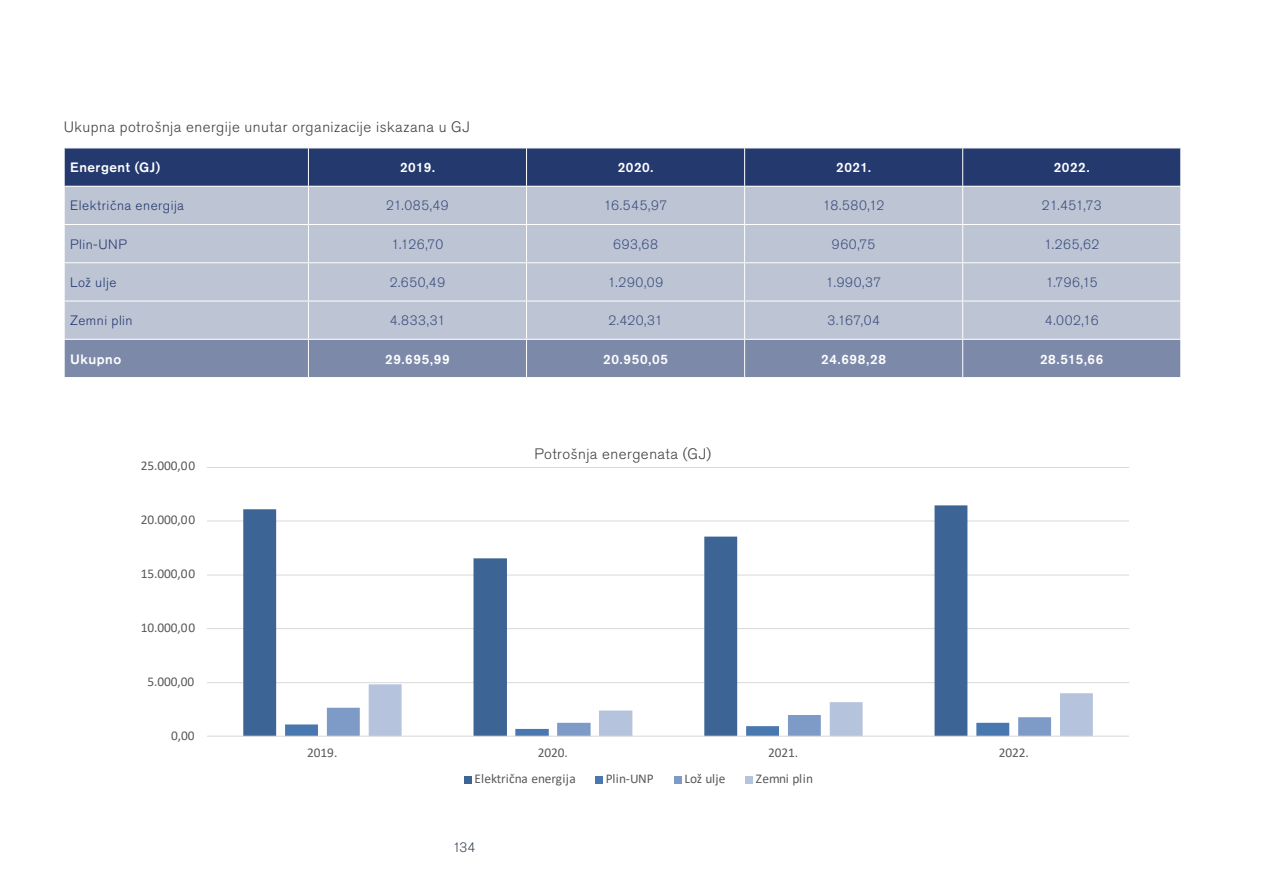
<style>
.page{position:relative;width:1263px;height:893px;background:#fff}
.page>*{position:absolute;margin:0;border:0;box-sizing:border-box;transform-origin:0 0}
.t1{font:300 15px "Akzidenz Grotesk Pro";letter-spacing:.03em;color:#414042}
.t2{font:300 13.5px "Akzidenz Grotesk Pro";letter-spacing:.04em;color:#3a4e7d}
.t3{font:500 13.5px "Akzidenz Grotesk Pro";letter-spacing:.045em;color:#fff}
.t4{font:300 13.5px "Akzidenz Grotesk Pro";letter-spacing:.035em;color:#243a6f}
.t5{font:300 13.5px "Akzidenz Grotesk Pro";color:#394454}
.t6{font:13.35px "Calibri";letter-spacing:-.005em;color:#595959}
</style>
<div class="page">
<div style="left:65px;top:149px;width:1115px;height:37px;background:#243a6f"></div>
<div style="left:65px;top:187px;width:1115px;height:152px;background:#bdc4d4"></div>
<div style="left:65px;top:340px;width:1115px;height:37px;background:#7c89a9"></div>
<hr style="left:64px;top:224px;width:244px;height:1px;background:#fff">
<hr style="left:64px;top:262px;width:244px;height:1px;background:#fff">
<hr style="left:64px;top:301px;width:244px;height:1px;background:#fff">
<hr style="left:308px;top:148px;width:1px;height:38px;background:#fff">
<hr style="left:526px;top:148px;width:1px;height:38px;background:#fff">
<hr style="left:744px;top:148px;width:1px;height:38px;background:#fff">
<hr style="left:962px;top:148px;width:1px;height:38px;background:#fff">
<hr style="left:308px;top:187px;width:1px;height:37px;background:#fff">
<hr style="left:526px;top:187px;width:1px;height:37px;background:#fff">
<hr style="left:744px;top:187px;width:1px;height:37px;background:#fff">
<hr style="left:962px;top:187px;width:1px;height:37px;background:#fff">
<hr style="left:308px;top:224px;width:218px;height:1px;background:#fff">
<hr style="left:308px;top:225px;width:1px;height:37px;background:#fff">
<hr style="left:526px;top:224px;width:219px;height:1px;background:#fff">
<hr style="left:526px;top:225px;width:1px;height:37px;background:#fff">
<hr style="left:745px;top:224px;width:218px;height:1px;background:#fff">
<hr style="left:744px;top:225px;width:1px;height:37px;background:#fff">
<hr style="left:963px;top:224px;width:218px;height:1px;background:#fff">
<hr style="left:962px;top:225px;width:1px;height:37px;background:#fff">
<hr style="left:308px;top:262px;width:218px;height:1px;background:#fff">
<hr style="left:308px;top:263px;width:1px;height:38px;background:#fff">
<hr style="left:526px;top:262px;width:219px;height:1px;background:#fff">
<hr style="left:526px;top:263px;width:1px;height:38px;background:#fff">
<hr style="left:745px;top:262px;width:218px;height:1px;background:#fff">
<hr style="left:744px;top:263px;width:1px;height:38px;background:#fff">
<hr style="left:963px;top:262px;width:218px;height:1px;background:#fff">
<hr style="left:962px;top:263px;width:1px;height:38px;background:#fff">
<hr style="left:308px;top:301px;width:218px;height:1px;background:#fff">
<hr style="left:308px;top:301px;width:1px;height:38px;background:#fff">
<hr style="left:526px;top:301px;width:219px;height:1px;background:#fff">
<hr style="left:526px;top:301px;width:1px;height:38px;background:#fff">
<hr style="left:745px;top:301px;width:218px;height:1px;background:#fff">
<hr style="left:744px;top:301px;width:1px;height:38px;background:#fff">
<hr style="left:963px;top:301px;width:218px;height:1px;background:#fff">
<hr style="left:962px;top:301px;width:1px;height:38px;background:#fff">
<hr style="left:308px;top:340px;width:1px;height:37px;background:#fff">
<hr style="left:526px;top:340px;width:1px;height:37px;background:#fff">
<hr style="left:744px;top:340px;width:1px;height:37px;background:#fff">
<hr style="left:962px;top:340px;width:1px;height:37px;background:#fff">
<hr style="left:207px;top:682px;width:922px;height:1px;background:#d9d9d9">
<hr style="left:207px;top:628px;width:922px;height:1px;background:#d9d9d9">
<hr style="left:207px;top:575px;width:922px;height:1px;background:#d9d9d9">
<hr style="left:207px;top:521px;width:922px;height:1px;background:#d9d9d9">
<hr style="left:207px;top:467px;width:922px;height:1px;background:#d9d9d9">
<svg style="left:243px;top:505px;width:724px;height:231px"></svg>
<svg style="left:285px;top:684px;width:808px;height:52px"></svg>
<hr style="left:207px;top:736px;width:922px;height:1px;background:#d9d9d9">
<div style="left:464px;top:776px;width:7px;height:7px;background:#3c6494"></div>
<div style="left:595px;top:776px;width:7px;height:7px;background:#4978b1"></div>
<div style="left:674px;top:776px;width:7px;height:7px;background:#7e9bc8"></div>
<div style="left:745px;top:776px;width:8px;height:7px;background:#b6c3dc"></div>
<p class="t1" style="left:64px;top:117px;width:408px">Ukupna potrošnja energije unutar organizacije iskazana u GJ</p>
<p class="t3" style="left:70px;top:159px;width:92px">Energent (GJ)</p>
<p class="t3" style="left:400px;top:159px;width:36px">2019.</p>
<p class="t3" style="left:618px;top:159px;width:37px">2020.</p>
<p class="t3" style="left:836px;top:159px;width:36px">2021.</p>
<p class="t3" style="left:1054px;top:159px;width:37px">2022.</p>
<p class="t4" style="left:70px;top:197px;width:115px">Električna energija</p>
<p class="t2" style="left:386px;top:197px;width:64px">21.085,49</p>
<p class="t2" style="left:604px;top:197px;width:65px">16.545,97</p>
<p class="t2" style="left:823px;top:197px;width:63px">18.580,12</p>
<p class="t2" style="left:1042px;top:197px;width:61px">21.451,73</p>
<p class="t4" style="left:70px;top:235px;width:58px">Plin-UNP</p>
<p class="t2" style="left:392px;top:235px;width:53px">1.126,70</p>
<p class="t2" style="left:613px;top:235px;width:46px">693,68</p>
<p class="t2" style="left:832px;top:235px;width:45px">960,75</p>
<p class="t2" style="left:1044px;top:235px;width:57px">1.265,62</p>
<p class="t4" style="left:70px;top:273px;width:48px">Lož ulje</p>
<p class="t2" style="left:390px;top:273px;width:57px">2.650,49</p>
<p class="t2" style="left:608px;top:273px;width:57px">1.290,09</p>
<p class="t2" style="left:826px;top:273px;width:57px">1.990,37</p>
<p class="t2" style="left:1046px;top:273px;width:54px">1.796,15</p>
<p class="t4" style="left:70px;top:312px;width:64px">Zemni plin</p>
<p class="t2" style="left:390px;top:312px;width:57px">4.833,31</p>
<p class="t2" style="left:608px;top:312px;width:56px">2.420,31</p>
<p class="t2" style="left:827px;top:312px;width:54px">3.167,04</p>
<p class="t2" style="left:1045px;top:312px;width:55px">4.002,16</p>
<p class="t3" style="left:70px;top:350px;width:53px">Ukupno</p>
<p class="t3" style="left:385px;top:350px;width:66px">29.695,99</p>
<p class="t3" style="left:603px;top:350px;width:66px">20.950,05</p>
<p class="t3" style="left:821px;top:350px;width:66px">24.698,28</p>
<p class="t3" style="left:1040px;top:350px;width:65px">28.515,66</p>
<p class="t6" style="left:141px;top:457px;width:56px">25.000,00</p>
<p class="t6" style="left:141px;top:511px;width:56px">20.000,00</p>
<p class="t6" style="left:141px;top:564px;width:56px">15.000,00</p>
<p class="t6" style="left:141px;top:618px;width:56px">10.000,00</p>
<p class="t6" style="left:147px;top:672px;width:48px">5.000,00</p>
<p class="t6" style="left:171px;top:726px;width:25px">0,00</p>
<p class="t1" style="left:534px;top:444px;width:178px">Potrošnja energenata (GJ)</p>
<p class="t6" style="left:307px;top:744px;width:32px">2019.</p>
<p class="t6" style="left:538px;top:744px;width:32px">2020.</p>
<p class="t6" style="left:768px;top:744px;width:32px">2021.</p>
<p class="t6" style="left:999px;top:744px;width:32px">2022.</p>
<p class="t6" style="left:475px;top:769px;width:103px">Električna energija</p>
<p class="t6" style="left:606px;top:769px;width:50px">Plin-UNP</p>
<p class="t6" style="left:684px;top:769px;width:43px">Lož ulje</p>
<p class="t6" style="left:756px;top:769px;width:59px">Zemni plin</p>
<p class="t5" style="left:453px;top:839px;width:24px">134</p>
</div>
